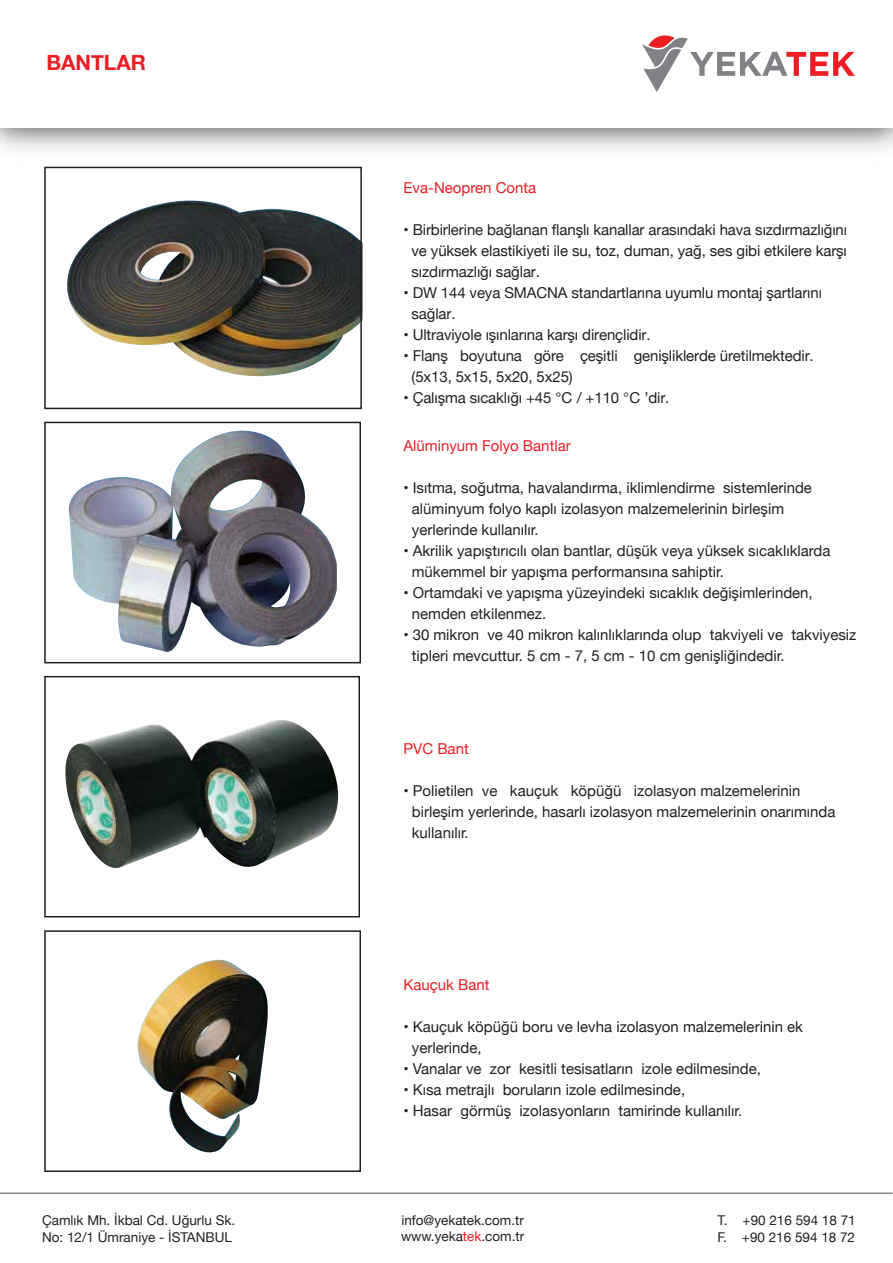
<style>
.page{position:relative;width:893px;height:1263px;background:#fff}
.page>*{position:absolute;margin:0;border:0;box-sizing:border-box;transform-origin:0 0}
.t1{font:700 21px "Helvetica Neue";color:#ed1d24}
.t2{font:15px/21px "Helvetica Neue";color:#231f20}
.t3{font:15px "Helvetica Neue";color:#ed1d24}
.t4{font:13.5px/16.2px "Helvetica Neue";color:#231f20}
.s1{color:#ed1d24}
</style>
<div class="page">
<img style="left:67px;top:200px;width:292px;height:177px">
<div style="left:44px;top:167px;width:318px;height:242px;border:2px solid #231f20"></div>
<img style="left:69px;top:431px;width:268px;height:221px">
<div style="left:44px;top:422px;width:317px;height:241px;border:2px solid #231f20"></div>
<div style="left:44px;top:676px;width:316px;height:241px;background:#fff;border:2px solid #231f20"></div>
<img style="left:65px;top:720px;width:274px;height:148px">
<div style="left:44px;top:930px;width:317px;height:242px;border:2px solid #231f20"></div>
<img style="left:137px;top:960px;width:131px;height:193px">
<svg style="left:642px;top:35px;width:213px;height:57px"></svg>
<hr style="left:0;top:1192px;width:893px;height:2px;background:#818385">
<h1 class="t1" style="left:46px;top:46px;width:101px">BANTLAR</h1>
<p class="t3" style="left:403px;top:177px;width:134px">Eva-Neopren Conta</p>
<p class="t2" style="left:412px;top:220px;width:437px;text-align:justify;text-indent:-8px">• Birbirlerine bağlanan flanşlı kanallar arasındaki hava sızdırmazlığını ve yüksek elastikiyeti ile su, toz, duman, yağ, ses gibi etkilere karşı sızdırmazlığı sağlar.</p>
<p class="t2" style="left:412px;top:283px;width:412px;text-indent:-8px">• DW 144 veya SMACNA standartlarına uyumlu montaj şartlarını sağlar.</p>
<p class="t2" style="left:403px;top:325px;width:249px">• Ultraviyole ışınlarına karşı dirençlidir.</p>
<p class="t2" style="left:412px;top:346px;width:404px;text-indent:-8px">• Flanş boyutuna göre çeşitli genişliklerde üretilmektedir. (5x13, 5x15, 5x20, 5x25)</p>
<p class="t2" style="left:403px;top:388px;width:267px">• Çalışma sıcaklığı +45 °C / +110 °C ’dir.</p>
<p class="t3" style="left:403px;top:435px;width:169px">Alüminyum Folyo Bantlar</p>
<p class="t2" style="left:412px;top:478px;width:402px;text-indent:-8px">• Isıtma, soğutma, havalandırma, iklimlendirme sistemlerinde alüminyum folyo kaplı izolasyon malzemelerinin birleşim yerlerinde kullanılır.</p>
<p class="t2" style="left:412px;top:541px;width:420px;text-indent:-8px">• Akrilik yapıştırıcılı olan bantlar, düşük veya yüksek sıcaklıklarda mükemmel bir yapışma performansına sahiptir.</p>
<p class="t2" style="left:412px;top:583px;width:402px;text-indent:-8px">• Ortamdaki ve yapışma yüzeyindeki sıcaklık değişimlerinden, nemden etkilenmez.</p>
<p class="t2" style="left:412px;top:625px;width:446px;text-indent:-8px">• 30 mikron ve 40 mikron kalınlıklarında olup takviyeli ve takviyesiz tipleri mevcuttur. 5 cm - 7, 5 cm - 10 cm genişliğindedir.</p>
<p class="t3" style="left:403px;top:737px;width:67px">PVC Bant</p>
<p class="t2" style="left:412px;top:781px;width:425px;text-indent:-8px">• Polietilen ve kauçuk köpüğü izolasyon malzemelerinin birleşim yerlerinde, hasarlı izolasyon malzemelerinin onarımında kullanılır.</p>
<p class="t3" style="left:403px;top:974px;width:88px">Kauçuk Bant</p>
<p class="t2" style="left:412px;top:1017px;width:393px;text-indent:-8px">• Kauçuk köpüğü boru ve levha izolasyon malzemelerinin ek yerlerinde,</p>
<p class="t2" style="left:403px;top:1059px;width:359px">• Vanalar ve zor kesitli tesisatların izole edilmesinde,</p>
<p class="t2" style="left:403px;top:1080px;width:283px">• Kısa metrajlı boruların izole edilmesinde,</p>
<p class="t2" style="left:403px;top:1101px;width:340px">• Hasar görmüş izolasyonların tamirinde kullanılır.</p>
<p class="t4" style="left:42px;top:1213px;width:195px">Çamlık Mh. İkbal Cd. Uğurlu Sk.<br>No: 12/1 Ümraniye - İSTANBUL</p>
<p class="t4" style="left:401px;top:1213px;width:125px">info@yekatek.com.tr www.yeka<span class="s1">tek</span>.com.tr</p>
<p class="t4" style="left:717px;top:1213px;width:140px">T. +90 216 594 18 71<br>F. +90 216 594 18 72</p>
</div>
